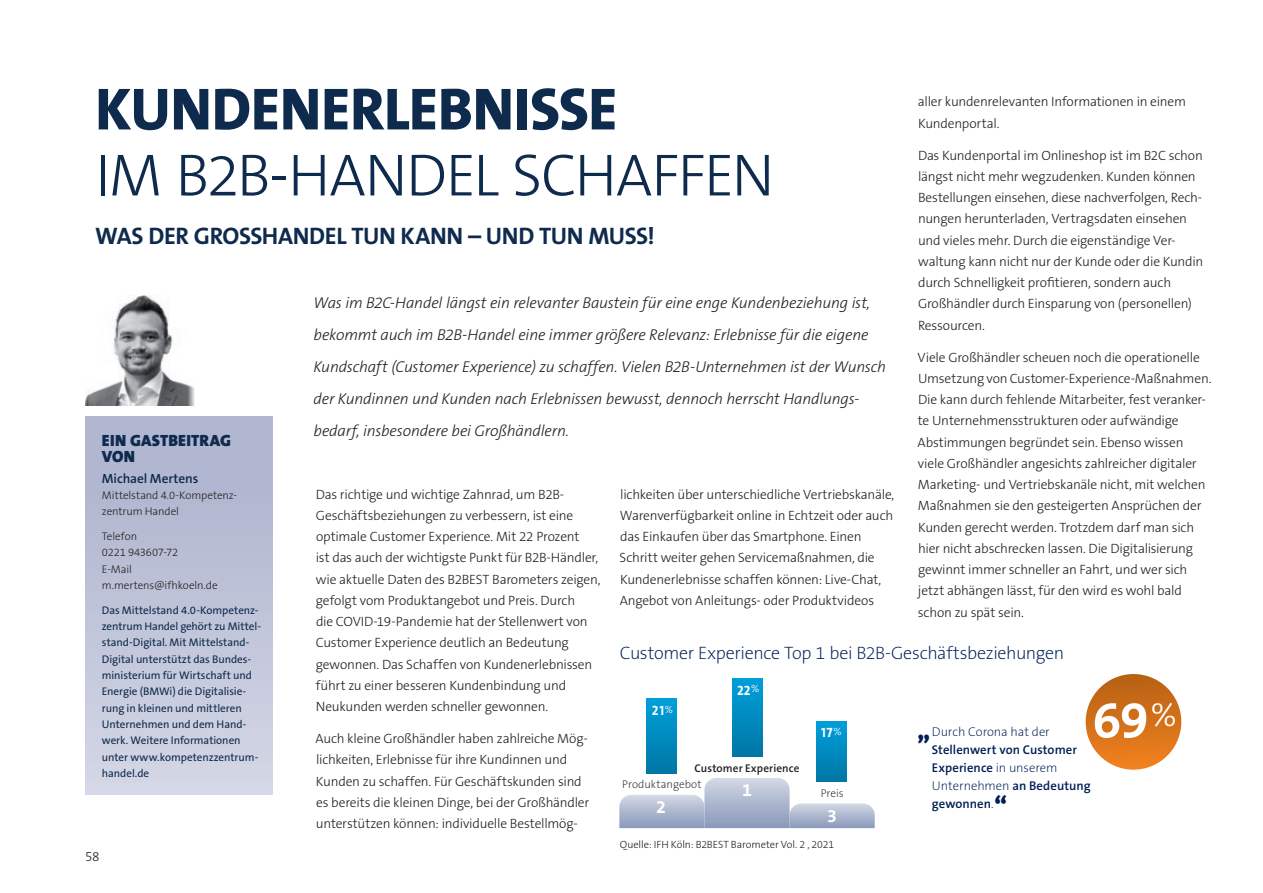
<style>
.page{position:relative;width:1263px;height:893px;background:#fff}
.page>*{position:absolute;margin:0;border:0;box-sizing:border-box;transform-origin:0 0}
.t1{font:300 60px "The Sans B3";letter-spacing:-.03em;color:#0e2a4d}
.t2{font:800 60px "The Sans B8";letter-spacing:-.005em;color:#0e2a4d}
.t3{font:50.1px "The Sans Bold Caps";color:#fff}
.t4{font:700 24px "The Sans B7";letter-spacing:-.015em;color:#0e2a4d}
.t5{font:900 22.35px "The Sans B9";color:#001f56}
.t6{font:200 18px "The Sans B2";letter-spacing:-.02em;color:#001f56}
.t7{font:700 18px "The Sans B7";color:#fff}
.t8{font:900 16.35px/16.4px "The Sans B9";letter-spacing:.015em;color:#0e2a4d}
.t9{font:italic 300 15.75px/32px "The Sans B3";letter-spacing:-.01em;color:#231f20}
.t10{font:300 13.5px/21.3px "The Sans B3";letter-spacing:-.015em;color:#231f20}
.t11{font:13.5px "The Sans Bold Caps";color:#fff}
.t12{font:600 13.35px "The Sans B6";letter-spacing:-.005em;color:#0e2a4d}
.t13{font:600 12.75px/18px "The Sans B6";letter-spacing:.005em;color:#001f56}
.t14{font:200 12.75px "The Sans B2";letter-spacing:-.005em;color:#001f56}
.t15{font:200 11.25px "The Sans B2";color:#231f20}
.t16{font:600 11.25px "The Sans B6";letter-spacing:.01em;color:#231f20}
.t17{font:11.1px/16.4px "The Sans B5 Plain";letter-spacing:-.005em;color:#0e2a4d}
.t18{font:300 11.1px/16.4px "The Sans B3";letter-spacing:-.01em;color:#231f20}
.t19{font:300 10.5px "The Sans B3";letter-spacing:-.01em;color:#231f20}
.s1{font-family:"The Sans B2";font-weight:200}
.s2{font-family:"The Sans B6";font-weight:600}
</style>
<div class="page">
<div style="left:85px;top:417px;width:188px;height:377px;background:linear-gradient(to bottom,#abb2cc,#d4d6e5)"></div>
<img style="left:85px;top:296px;width:109px;height:109px">
<div style="left:817px;top:721px;width:29px;height:61px;background:linear-gradient(to bottom,#009fda,#0076a4)"></div>
<div style="left:732px;top:678px;width:30px;height:79px;background:linear-gradient(to bottom,#009fdb,#0076a4)"></div>
<div style="left:646px;top:699px;width:30px;height:75px;background:linear-gradient(to bottom,#009fda,#0076a4)"></div>
<svg style="left:619px;top:778px;width:256px;height:50px"></svg>
<div style="left:1086px;top:674px;width:95px;height:96px;background:linear-gradient(to bottom,#b66113,#f28324);border-radius:48px"></div>
<h1 class="t2" style="left:95px;top:77px;width:524px">KUNDENERLEBNISSE</h1>
<h1 class="t1" style="left:95px;top:143px;width:681px">IM B2B-HANDEL SCHAFFEN</h1>
<h3 class="t4" style="left:95px;top:223px;width:561px">WAS DER GROSSHANDEL TUN KANN – UND TUN MUSS!</h3>
<p class="t10" style="left:918px;top:92px;width:270px">aller kundenrelevanten Informationen in einem<br>Kundenportal.</p>
<p class="t10" style="left:918px;top:145px;width:287px">Das Kundenportal im Onlineshop ist im B2C schon längst nicht mehr wegzudenken. Kunden können Bestellungen einsehen, diese nachverfolgen, Rech&shy;nungen herunterladen, Vertragsdaten einsehen und vieles mehr. Durch die eigenständige Ver&shy;waltung kann nicht nur der Kunde oder die Kundin durch Schnelligkeit profitieren, sondern auch Großhändler durch Einsparung von (personellen)<br>Ressourcen.</p>
<p class="t10" style="left:917px;top:347px;width:295px">Viele Großhändler scheuen noch die operationelle Umsetzung von Customer-Experience-Maßnahmen.<br>Die kann durch fehlende Mitarbeiter, fest veranker&shy;te Unternehmensstrukturen oder aufwändige Abstimmungen begründet sein. Ebenso wissen viele Großhändler angesichts zahlreicher digitaler Marketing- und Vertriebskanäle nicht, mit welchen Maßnahmen sie den gesteigerten Ansprüchen der Kunden gerecht werden. Trotzdem darf man sich hier nicht abschrecken lassen. Die Digitalisierung gewinnt immer schneller an Fahrt, und wer sich jetzt abhängen lässt, für den wird es wohl bald schon zu spät sein.</p>
<h3 class="t6" style="left:620px;top:643px;width:446px">Customer Experience Top 1 bei B2B-Geschäftsbeziehungen</h3>
<p class="t9" style="left:313px;top:287px;width:574px">Was im B2C-Handel längst ein relevanter Baustein für eine enge Kundenbeziehung ist, bekommt auch im B2B-Handel eine immer größere Relevanz: Erlebnisse für die eigene Kundschaft (Customer Experience) zu schaffen. Vielen B2B-Unternehmen ist der Wunsch der Kundinnen und Kunden nach Erlebnissen bewusst, dennoch herrscht Handlungs&shy;bedarf, insbesondere bei Großhändlern.</p>
<p class="t8" style="left:102px;top:432px;width:131px">EIN GASTBEITRAG<br>VON</p>
<p class="t12" style="left:102px;top:471px;width:98px">Michael Mertens</p>
<p class="t18" style="left:102px;top:487px;width:136px">Mittelstand 4.0-Kompetenz&shy;zentrum Handel</p>
<p class="t18" style="left:102px;top:528px;width:117px">Telefon<br>0221 943607-72<br>E-Mail m.mertens@ifhkoeln.de</p>
<p class="t17" style="left:102px;top:602px;width:161px">Das Mittelstand 4.0-Kompetenz&shy;zentrum Handel gehört zu Mittel&shy;stand-Digital. Mit Mittelstand-<br>Digital unterstützt das Bundes&shy;ministerium für Wirtschaft und<br>Energie (BMWi) die Digitalisie&shy;rung in kleinen und mittleren<br>Unternehmen und dem Hand&shy;werk. Weitere Informationen unter www.kompetenzzentrum&shy;handel.de</p>
<p class="t10" style="left:316px;top:484px;width:286px">Das richtige und wichtige Zahnrad, um B2B-Geschäftsbeziehungen zu verbessern, ist eine optimale Customer Experience. Mit 22 Prozent<br>ist das auch der wichtigste Punkt für B2B-Händler, wie aktuelle Daten des B2BEST Barometers zeigen, gefolgt vom Produktangebot und Preis. Durch<br>die COVID-19-Pandemie hat der Stellenwert von Customer Experience deutlich an Bedeutung gewonnen. Das Schaffen von Kundenerlebnissen führt zu einer besseren Kundenbindung und Neukunden werden schneller gewonnen.</p>
<p class="t10" style="left:315px;top:728px;width:275px">Auch kleine Großhändler haben zahlreiche Mög&shy;lichkeiten, Erlebnisse für ihre Kundinnen und Kunden zu schaffen. Für Geschäftskunden sind es bereits die kleinen Dinge, bei der Großhändler unterstützen können: individuelle Bestellmög-</p>
<p class="t10" style="left:620px;top:484px;width:276px">lichkeiten über unterschiedliche Vertriebskanäle, Warenverfügbarkeit online in Echtzeit oder auch das Einkaufen über das Smartphone. Einen Schritt weiter gehen Servicemaßnahmen, die Kundenerlebnisse schaffen können: Live-Chat, Angebot von Anleitungs- oder Produktvideos</p>
<p class="t11" style="left:737px;top:679px;width:24px">22<sup>%</sup></p>
<h2 class="t3" style="left:1092px;top:679px;width:86px">69<sup>%</sup></h2>
<p class="t11" style="left:652px;top:699px;width:23px">21<sup>%</sup></p>
<p class="t11" style="left:821px;top:722px;width:22px">17<sup>%</sup></p>
<p class="t14" style="left:932px;top:725px;width:119px">Durch Corona hat der</p>
<h3 class="t5" style="left:917px;top:719px;width:14px">„</h3>
<p class="t13" style="left:932px;top:741px;width:147px">Stellenwert von Customer<br>Experience <span class="s1">in unserem</span></p>
<p class="t14" style="left:932px;top:779px;width:160px">Unternehmen <span class="s2">an Bedeutung</span></p>
<p class="t13" style="left:932px;top:795px;width:63px">gewonnen<span class="s1">.</span></p>
<p class="t16" style="left:695px;top:762px;width:106px">Customer Experience</p>
<p class="t15" style="left:622px;top:778px;width:81px">Produktangebot</p>
<h3 class="t7" style="left:742px;top:780px;width:11px">1</h3>
<p class="t15" style="left:821px;top:787px;width:24px">Preis</p>
<h3 class="t5" style="left:995px;top:792px;width:14px">“</h3>
<h3 class="t7" style="left:656px;top:797px;width:11px">2</h3>
<h3 class="t7" style="left:827px;top:806px;width:11px">3</h3>
<p class="t10" style="left:85px;top:846px;width:16px">58</p>
<p class="t19" style="left:620px;top:839px;width:216px">Quelle: IFH Köln: B2BEST Barometer Vol. 2 , 2021</p>
</div>
